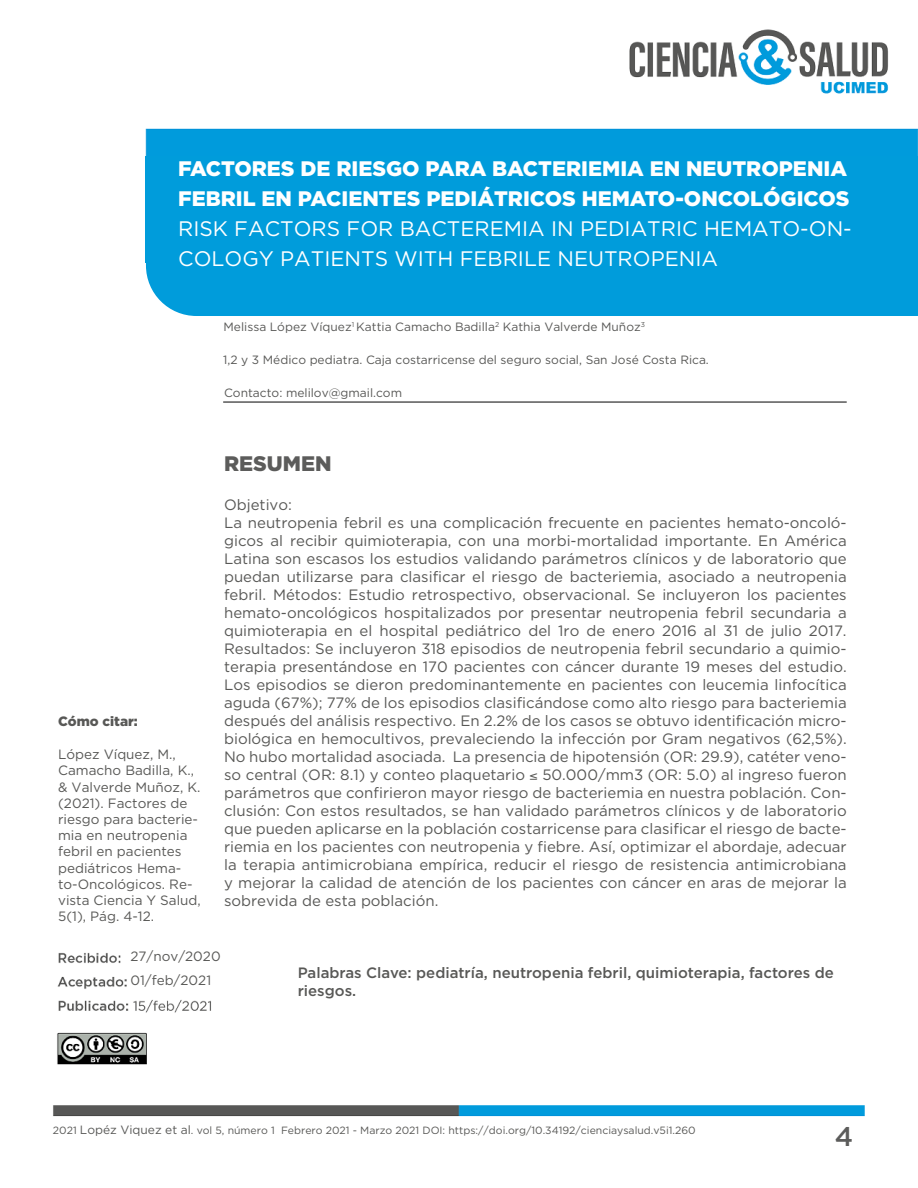
<style>
.page{position:relative;width:918px;height:1188px;background:#fff}
.page>*{position:absolute;margin:0;border:0;box-sizing:border-box;transform-origin:0 0}
.t1{font:500 27px "Gotham";color:#5c5c5b}
.t2{font:900 21px/30px "Gotham";color:#fff}
.t3{font:21px/30px "Gotham";color:#fff}
.t4{font:900 21px "Gotham";color:#5c5c5b}
.t5{font:15px/18px "Gotham";color:#585856}
.t6{font:500 15px/18px "Gotham";color:#585856}
.t7{font:13.5px/16.2px "Gotham";color:#585856}
.t8{font:900 13.5px "Gotham";color:#585856}
.t9{font:12px "Gotham";color:#585856}
.t10{font:10.5px "Gotham";color:#585856}
.s1{font-size:12px}
</style>
<div class="page">
<img style="left:53px;top:29px;width:865px;height:1088px">
<div style="left:146px;top:157px;width:772px;height:106px;background:#009cdb"></div>
<div style="left:146px;top:263px;width:772px;height:53px;background:#009cdb"></div>
<hr style="left:223px;top:401px;width:624px;height:2px;background:#575757">
<h2 class="t2" style="left:178px;top:153px;width:673px">FACTORES DE RIESGO PARA BACTERIEMIA EN NEUTROPENIA<br>FEBRIL EN PACIENTES PEDIÁTRICOS HEMATO-ONCOLÓGICOS</h2>
<h2 class="t3" style="left:178px;top:213px;width:675px">RISK FACTORS FOR BACTEREMIA IN PEDIATRIC HEMATO-ON-<br>COLOGY PATIENTS WITH FEBRILE NEUTROPENIA</h2>
<p class="t9" style="left:224px;top:320px;width:423px">Melissa López Víquez<sup>1</sup> Kattia Camacho Badilla<sup>2</sup> Kathia Valverde Muñoz<sup>3</sup></p>
<p class="t9" style="left:223px;top:353px;width:487px">1,2 y 3 Médico pediatra. Caja costarricense del seguro social, San José Costa Rica.</p>
<p class="t9" style="left:224px;top:386px;width:180px">Contacto: melilov@gmail.com</p>
<p class="t8" style="left:58px;top:714px;width:81px">Cómo citar:</p>
<p class="t7" style="left:58px;top:746px;width:144px">López Víquez, M.,<br>Camacho Badilla, K., &amp; Valverde Muñoz, K. (2021). Factores de riesgo para bacterie&shy;mia en neutropenia febril en pacientes pediátricos Hema&shy;to-Oncológicos. Re&shy;vista Ciencia Y Salud,<br>5(1), Pág. 4-12.</p>
<h2 class="t4" style="left:224px;top:452px;width:109px">RESUMEN</h2>
<p class="t5" style="left:224px;top:495px;width:624px">Objetivo:<br>La neutropenia febril es una complicación frecuente en pacientes hemato-oncoló&shy;gicos al recibir quimioterapia, con una morbi-mortalidad importante. En América Latina son escasos los estudios validando parámetros clínicos y de laboratorio que puedan utilizarse para clasificar el riesgo de bacteriemia, asociado a neutropenia febril. Métodos: Estudio retrospectivo, observacional. Se incluyeron los pacientes hemato-oncológicos hospitalizados por presentar neutropenia febril secundaria a quimioterapia en el hospital pediátrico del 1ro de enero 2016 al 31 de julio 2017.<br>Resultados: Se incluyeron 318 episodios de neutropenia febril secundario a quimio&shy;terapia presentándose en 170 pacientes con cáncer durante 19 meses del estudio.<br>Los episodios se dieron predominantemente en pacientes con leucemia linfocítica aguda (67%); 77% de los episodios clasificándose como alto riesgo para bacteriemia después del análisis respectivo. En 2.2% de los casos se obtuvo identificación micro&shy;biológica en hemocultivos, prevaleciendo la infección por Gram negativos (62,5%).<br>No hubo mortalidad asociada. La presencia de hipotensión (OR: 29.9), catéter veno&shy;so central (OR: 8.1) y conteo plaquetario ≤ 50.000/mm3 (OR: 5.0) al ingreso fueron parámetros que confirieron mayor riesgo de bacteriemia en nuestra población. Con&shy;clusión: Con estos resultados, se han validado parámetros clínicos y de laboratorio que pueden aplicarse en la población costarricense para clasificar el riesgo de bacte&shy;riemia en los pacientes con neutropenia y fiebre. Así, optimizar el abordaje, adecuar la terapia antimicrobiana empírica, reducir el riesgo de resistencia antimicrobiana y mejorar la calidad de atención de los pacientes con cáncer en aras de mejorar la sobrevida de esta población.</p>
<p class="t7" style="left:130px;top:948px;width:92px">27/nov/2020</p>
<p class="t7" style="left:130px;top:972px;width:82px">01/feb/2021</p>
<p class="t6" style="left:298px;top:963px;width:538px">Palabras Clave: pediatría, neutropenia febril, quimioterapia, factores de riesgos.</p>
<p class="t10" style="left:53px;top:1124px;width:644px">2021 <span class="s1">Lopéz Viquez et al</span>. vol 5, número 1 Febrero 2021 - Marzo 2021 DOI: https://doi.org/10.34192/cienciaysalud.v5i1.260</p>
<h1 class="t1" style="left:835px;top:1119px;width:20px">4</h1>
</div>
